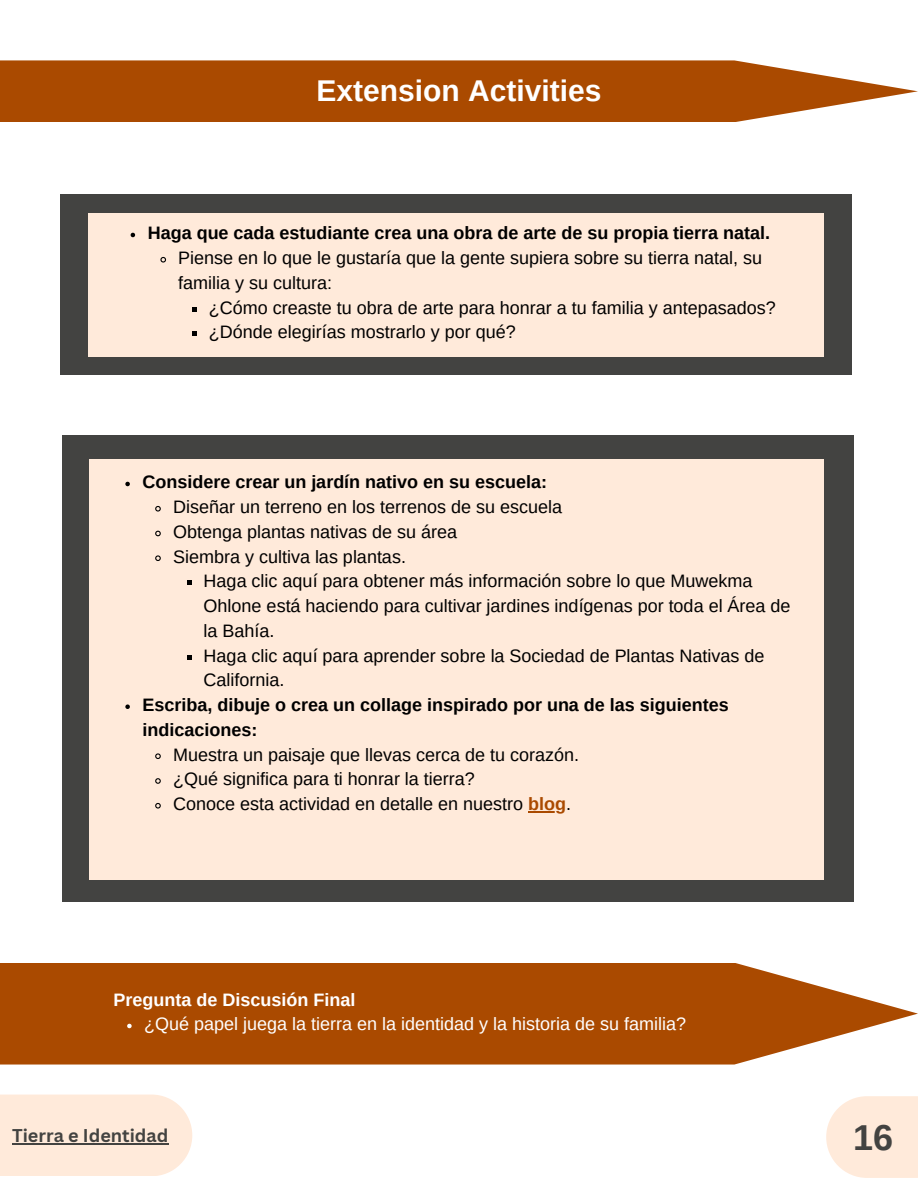
<style>
.page{position:relative;width:918px;height:1188px;background:#fff}
.page>*{position:absolute;margin:0;border:0;box-sizing:border-box;transform-origin:0 0}
.t1{font:700 36px "Arimo";color:#434341}
.t2{font:700 30px "Arimo";color:#fff}
.t3{font:18px/24.8px "Arimo";color:#000}
.t4{font:700 18px/24.8px "Arimo";color:#000}
.t5{font:18px "Arimo";color:#fff}
.t6{font:700 18px "Arimo";color:#fff}
.t7{font:700 18px "Canva Sans";color:#434341}
.s1{font-weight:700;color:#aa4a00}
</style>
<div class="page">
<div style="left:62px;top:435px;width:791px;height:467px;background:#434341"></div>
<div style="left:89px;top:460px;width:734px;height:420px;background:#ffeada"></div>
<svg style="left:125px;top:482px;width:5px;height:4px"></svg>
<svg style="left:155px;top:506px;width:6px;height:6px"></svg>
<svg style="left:155px;top:530px;width:6px;height:7px"></svg>
<svg style="left:155px;top:555px;width:6px;height:6px"></svg>
<svg style="left:187px;top:581px;width:5px;height:4px"></svg>
<svg style="left:187px;top:655px;width:5px;height:4px"></svg>
<svg style="left:125px;top:704px;width:5px;height:5px"></svg>
<svg style="left:155px;top:753px;width:6px;height:6px"></svg>
<svg style="left:155px;top:778px;width:6px;height:6px"></svg>
<svg style="left:155px;top:803px;width:6px;height:6px"></svg>
<hr style="left:528px;top:811px;width:38px;height:1px;background:#aa4a00">
<svg style="left:0;top:963px;width:918px;height:101px;fill:#aa4a00"></svg>
<svg style="left:127px;top:1024px;width:5px;height:4px"></svg>
<div style="left:0;top:1095px;width:192px;height:81px;background:#ffeada"></div>
<hr style="left:12px;top:1143px;width:157px;height:1px;background:#434341">
<svg style="left:0;top:60px;width:918px;height:62px;fill:#aa4a00"></svg>
<svg style="left:826px;top:1096px;width:92px;height:82px"></svg>
<div style="left:60px;top:194px;width:791px;height:180px;background:#434341"></div>
<div style="left:88px;top:213px;width:736px;height:143px;background:#ffeada"></div>
<svg style="left:131px;top:233px;width:4px;height:4px"></svg>
<svg style="left:160px;top:256px;width:7px;height:7px"></svg>
<svg style="left:193px;top:307px;width:4px;height:4px"></svg>
<svg style="left:193px;top:332px;width:4px;height:4px"></svg>
<p class="t2" style="left:317px;top:74px;width:286px">Extension Activities</p>
<p class="t4" style="left:148px;top:221px;width:624px">Haga que cada estudiante crea una obra de arte de su propia tierra natal.</p>
<p class="t3" style="left:178px;top:246px;width:585px">Piense en lo que le gustaría que la gente supiera sobre su tierra natal, su familia y su cultura:</p>
<p class="t3" style="left:209px;top:295px;width:568px">¿Cómo creaste tu obra de arte para honrar a tu familia y antepasados?</p>
<p class="t3" style="left:209px;top:320px;width:308px">¿Dónde elegirías mostrarlo y por qué?</p>
<p class="t4" style="left:142px;top:470px;width:406px">Considere crear un jardín nativo en su escuela:</p>
<p class="t3" style="left:173px;top:495px;width:390px">Diseñar un terreno en los terrenos de su escuela</p>
<p class="t3" style="left:173px;top:519px;width:286px">Obtenga plantas nativas de su área</p>
<p class="t3" style="left:173px;top:544px;width:234px">Siembra y cultiva las plantas.</p>
<p class="t3" style="left:204px;top:569px;width:588px">Haga clic aquí para obtener más información sobre lo que Muwekma<br>Ohlone está haciendo para cultivar jardines indígenas por toda el Área de la Bahía.</p>
<p class="t3" style="left:204px;top:643px;width:562px">Haga clic aquí para aprender sobre la Sociedad de Plantas Nativas de<br>California.</p>
<p class="t4" style="left:142px;top:693px;width:588px">Escriba, dibuje o crea un collage inspirado por una de las siguientes indicaciones:</p>
<p class="t3" style="left:173px;top:742px;width:407px">Muestra un paisaje que llevas cerca de tu corazón.</p>
<p class="t3" style="left:173px;top:767px;width:303px">¿Qué significa para ti honrar la tierra?</p>
<p class="t3" style="left:173px;top:792px;width:400px">Conoce esta actividad en detalle en nuestro <span class="s1">blog</span>.</p>
<p class="t6" style="left:114px;top:989px;width:243px">Pregunta de Discusión Final</p>
<p class="t5" style="left:144px;top:1014px;width:543px">¿Qué papel juega la tierra en la identidad y la historia de su familia?</p>
<p class="t7" style="left:12px;top:1123px;width:158px">Tierra e Identidad</p>
<p class="t1" style="left:853px;top:1117px;width:42px">16</p>
</div>
